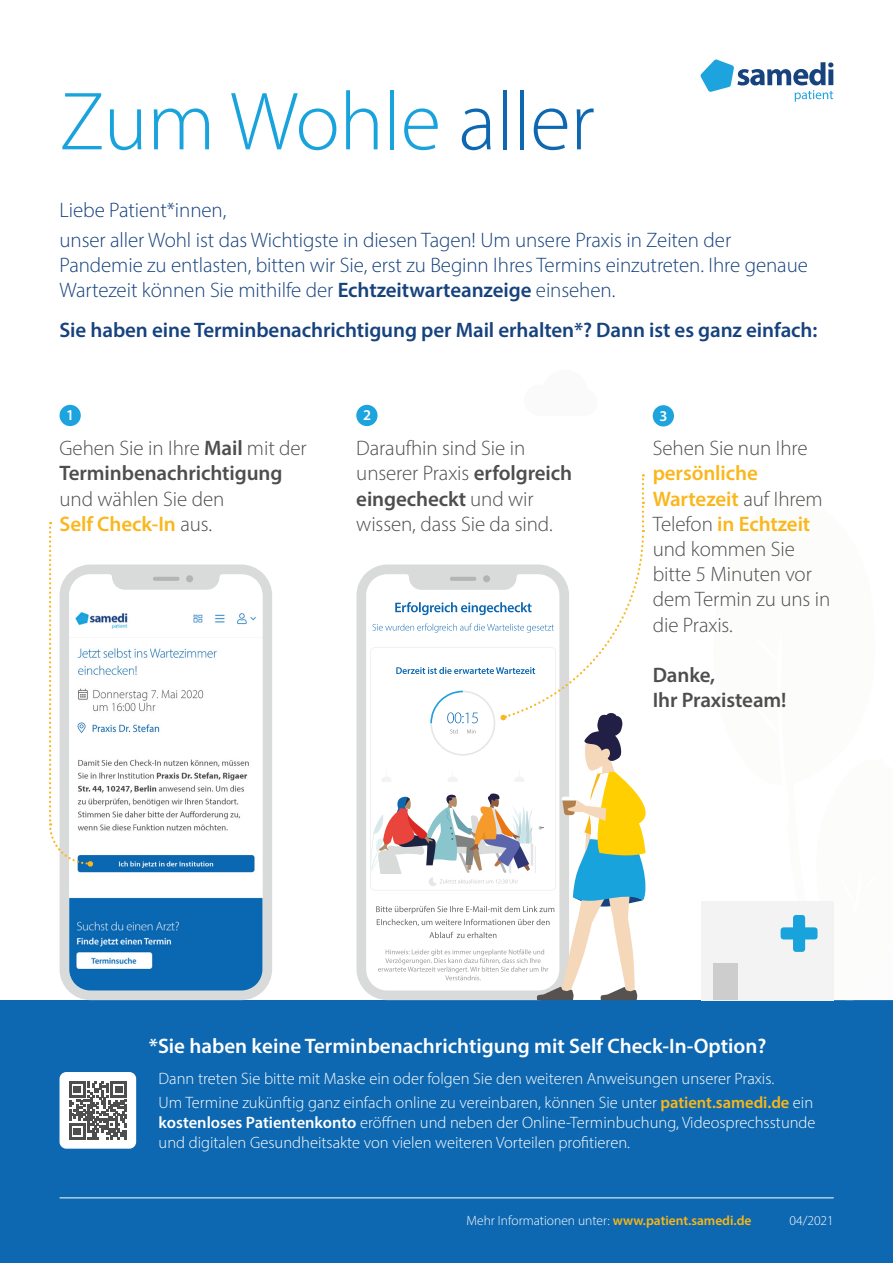
<style>
.page{position:relative;width:893px;height:1263px;background:#fff}
.page>*{position:absolute;margin:0;border:0;box-sizing:border-box;transform-origin:0 0}
.t1{font:300 83.25px "Myriad Pro";letter-spacing:-.005em;color:#19a3dd}
.t2{font:300 21px/25.2px "Myriad Pro";letter-spacing:-.005em;color:#16427e}
.t3{font:300 21px/25.2px "Myriad Pro";letter-spacing:-.005em;color:#4e4e4e}
.t4{font:600 21px/25.2px "Myriad Pro";letter-spacing:-.005em;color:#4e4e4e}
.t5{font:600 21px "Myriad Pro";letter-spacing:-.005em;color:#16427e}
.t6{font:600 21px/25.2px "Myriad Pro";letter-spacing:-.005em;color:#fab71d}
.t7{font:600 21px "Myriad Pro";color:#fff}
.t8{font:300 16.5px/19.8px "Myriad Pro";color:#fff}
.t9{font:600 15px "Myriad Pro";color:#fff}
.t10{font:300 13.5px "Myriad Pro";color:#fff}
.s1{color:#0d68b1}
.s2{font-weight:600}
.s3{font-weight:300}
.s4{font-weight:300;color:#4e4e4e}
.s5{font-weight:600;color:#fab719}
.s6{font-weight:600;color:#fab712}
</style>
<div class="page">
<div style="left:0;top:1000px;width:893px;height:263px;background:#0d68b1"></div>
<div style="left:60px;top:1072px;width:76px;height:77px;background:#fff;border-radius:7px"></div>
<svg style="left:69px;top:1081px;width:58px;height:58px"></svg>
<svg style="left:356px;top:569px;width:15px;height:426px;background:#dcdedd"></svg>
<svg style="left:366px;top:574px;width:5px;height:416px"></svg>
<div style="left:60px;top:405px;width:21px;height:21px;background:#1da3dd;border-radius:50%"></div>
<div style="left:356px;top:405px;width:22px;height:21px;background:#1da3dd;border-radius:50%"></div>
<svg style="left:700px;top:59px;width:133px;height:43px"></svg>
<hr style="left:60px;top:1197px;width:773px;height:1px;background:#fff">
<svg style="left:60px;top:564px;width:212px;height:436px;background:#dbdede"></svg>
<img style="left:69px;top:576px;width:193px;height:414px">
<div style="left:653px;top:405px;width:21px;height:21px;background:#1da3dd;border-radius:50%"></div>
<div style="left:701px;top:901px;width:132px;height:99px;background:#f3f3f3"></div>
<svg style="left:781px;top:901px;width:53px;height:99px"></svg>
<div style="left:713px;top:963px;width:25px;height:37px;background:#cecdcd"></div>
<svg style="left:371px;top:474px;width:275px;height:526px"></svg>
<svg style="left:49px;top:522px;width:44px;height:345px"></svg>
<p class="t1" style="left:60px;top:71px;width:537px">Zum Wohle <span class="s1">aller</span></p>
<p class="t2" style="left:60px;top:197px;width:168px">Liebe Patient*innen,</p>
<p class="t2" style="left:60px;top:227px;width:673px">unser aller Wohl ist das Wichtigste in diesen Tagen! Um unsere Praxis in Zeiten der</p>
<p class="t2" style="left:60px;top:252px;width:750px">Pandemie zu entlasten, bitten wir Sie, erst zu Beginn Ihres Termins einzutreten. Ihre genaue<br>Wartezeit können Sie mithilfe der <span class="s2">Echtzeitwarteanzeige</span> einsehen.</p>
<p class="t5" style="left:60px;top:316px;width:759px">Sie haben eine Terminbenachrichtigung per Mail erhalten*? Dann ist es ganz einfach:</p>
<p class="t9" style="left:66px;top:406px;width:10px">1</p>
<p class="t9" style="left:363px;top:406px;width:10px">2</p>
<p class="t3" style="left:356px;top:435px;width:170px">Daraufhin sind Sie in</p>
<p class="t4" style="left:356px;top:460px;width:217px"><span class="s3">unserer Praxis</span> erfolgreich eingecheckt <span class="s3">und wir</span></p>
<p class="t3" style="left:356px;top:511px;width:198px">wissen, dass Sie da sind.</p>
<p class="t4" style="left:60px;top:435px;width:249px"><span class="s3">Gehen Sie in Ihre</span> Mail <span class="s3">mit der<br></span>Terminbenachrichtigung</p>
<p class="t3" style="left:60px;top:486px;width:166px">und wählen Sie den</p>
<p class="t6" style="left:60px;top:511px;width:154px">Self Check-In <span class="s4">aus.</span></p>
<p class="t9" style="left:659px;top:406px;width:10px">3</p>
<p class="t3" style="left:653px;top:435px;width:156px">Sehen Sie nun Ihre</p>
<p class="t6" style="left:653px;top:460px;width:107px">persönliche</p>
<p class="t6" style="left:653px;top:485px;width:171px">Wartezeit <span class="s4">auf Ihrem<br>Telefon</span> in Echtzeit</p>
<p class="t3" style="left:653px;top:536px;width:144px">und kommen Sie</p>
<p class="t3" style="left:653px;top:561px;width:161px">bitte 5 Minuten vor</p>
<p class="t3" style="left:653px;top:587px;width:179px">dem Termin zu uns in die Praxis.</p>
<p class="t4" style="left:653px;top:662px;width:64px">Danke,</p>
<p class="t4" style="left:653px;top:687px;width:135px">Ihr Praxisteam!</p>
<p class="t7" style="left:149px;top:1032px;width:619px">*Sie haben keine Terminbenachrichtigung mit Self Check-In-Option?</p>
<p class="t8" style="left:159px;top:1069px;width:617px">Dann treten Sie bitte mit Maske ein oder folgen Sie den weiteren Anweisungen unserer Praxis.</p>
<p class="t8" style="left:159px;top:1093px;width:658px">Um Termine zukünftig ganz einfach online zu vereinbaren, können Sie unter <span class="s5">patient.samedi.de</span> ein <span class="s2">kostenloses Patientenkonto</span> eröffnen und neben der Online-Terminbuchung, Videosprechsstunde und digitalen Gesundheitsakte von vielen weiteren Vorteilen profitieren.</p>
<p class="t10" style="left:467px;top:1212px;width:287px">Mehr Informationen unter: <span class="s6">www.patient.samedi.de</span></p>
<p class="t10" style="left:789px;top:1212px;width:46px">04/2021</p>
</div>
